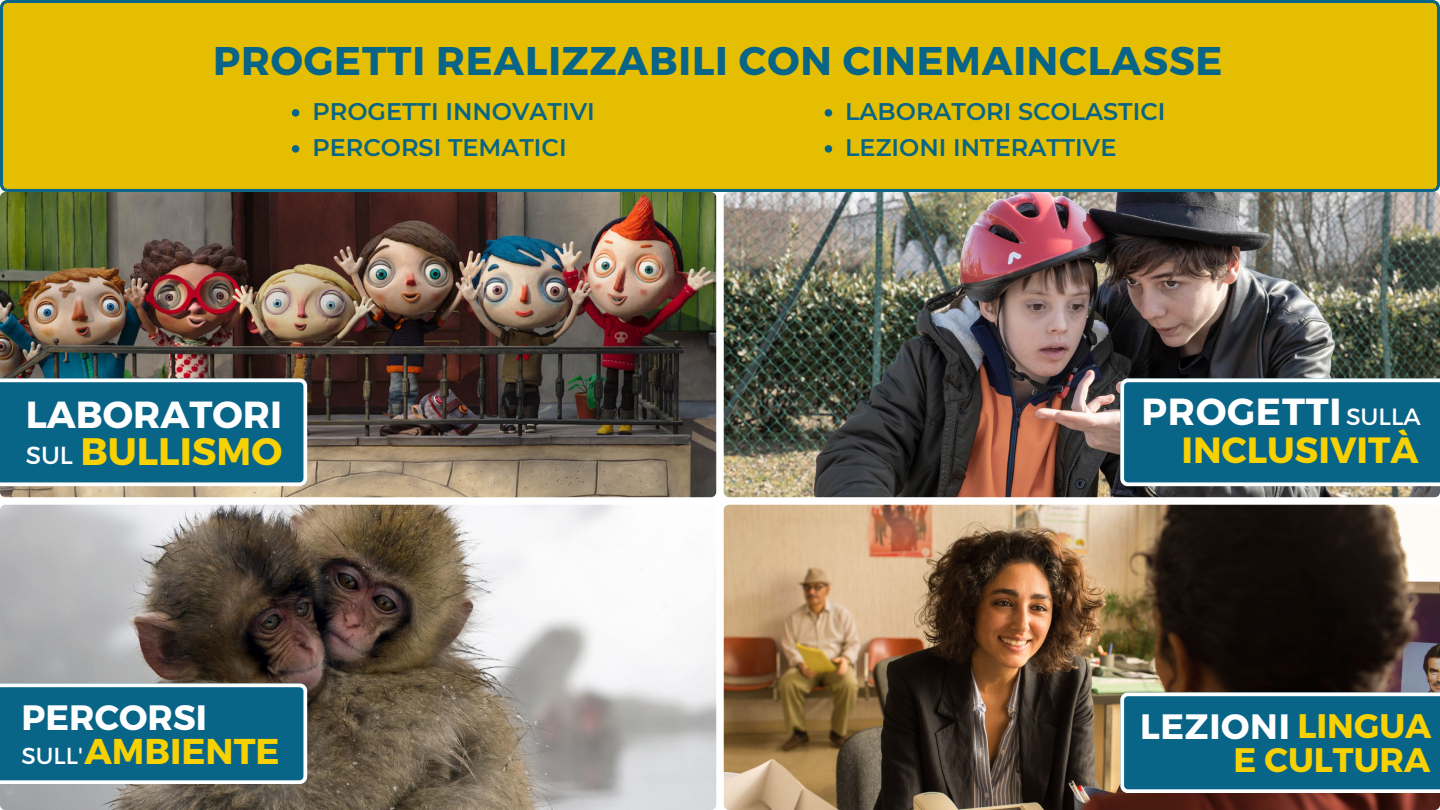
<style>
.page{position:relative;width:1440px;height:810px;background:#fff}
.page>*{position:absolute;margin:0;border:0;box-sizing:border-box;transform-origin:0 0}
.t1{font:700 40px "Montserrat";letter-spacing:.02em;color:#096587}
.t2{font:700 38.3px "Montserrat";color:#f7d101}
.t3{font:700 37.7px "Montserrat";color:#fff}
.t4{font:700 37.7px "Montserrat";letter-spacing:.02em;color:#fff}
.t5{font:700 36.5px "Montserrat";color:#f7d101}
.t6{font:700 35.8px "Montserrat";color:#f7d101}
.t7{font:700 35.2px "Montserrat";letter-spacing:.02em;color:#fff}
.t8{font:700 35.2px "Montserrat";color:#fff}
.t9{font:700 34.1px "Montserrat";color:#f7d101}
.t10{font:24.7px "Montserrat";color:#fff}
.t11{font:600 24px "Montserrat";color:#096587}
.t12{font:23.5px "Montserrat";color:#fff}
.t13{font:23.1px "Montserrat";color:#fff}
.s1{font-size:34.1px;color:#f7d101}
</style>
<div class="page">
<img style="left:0;top:192px;width:716px;height:305px;border-radius:5px">
<img style="left:724px;top:192px;width:716px;height:305px;border-radius:5px">
<img style="left:0;top:505px;width:716px;height:305px;border-radius:5px">
<img style="left:724px;top:505px;width:716px;height:305px;border-radius:5px">
<svg style="left:0;top:378px;width:307px;height:108px;background:#1c7090"></svg>
<svg style="left:1120px;top:378px;width:320px;height:108px;background:#1d7190"></svg>
<div style="left:0;top:0;width:1440px;height:192px;background:#e5be01"></div>
<svg style="left:0;top:683px;width:307px;height:101px;background:#1d7190"></svg>
<svg style="left:1120px;top:692px;width:320px;height:101px;background:#1f7290"></svg>
<svg style="left:292px;top:109px;width:7px;height:8px"></svg>
<svg style="left:292px;top:145px;width:7px;height:8px"></svg>
<svg style="left:825px;top:109px;width:7px;height:8px"></svg>
<svg style="left:825px;top:145px;width:7px;height:8px"></svg>
<h1 class="t1" style="left:213px;top:35px;width:1011px">PROGETTI REALIZZABILI CON CINEMAINCLASSE</h1>
<h1 class="t11" style="left:312px;top:97px;width:284px">PROGETTI INNOVATIVI</h1>
<h2 class="t11" style="left:312px;top:133px;width:256px">PERCORSI TEMATICI</h2>
<h1 class="t3" style="left:26px;top:390px;width:258px">LABORATORI</h1>
<p class="t10" style="left:26px;top:440px;width:49px">SUL</p>
<p class="t2" style="left:80px;top:426px;width:203px">BULLISMO</p>
<h3 class="t8" style="left:22px;top:695px;width:187px">PERCORSI</h3>
<h2 class="t13" style="left:22px;top:741px;width:63px">SULL'</h2>
<h2 class="t6" style="left:84px;top:728px;width:197px">AMBIENTE</h2>
<h2 class="t11" style="left:845px;top:97px;width:322px">LABORATORI SCOLASTICI</h2>
<h2 class="t11" style="left:845px;top:133px;width:273px">LEZIONI INTERATTIVE</h2>
<p class="t4" style="left:1142px;top:387px;width:202px">PROGETTI</p>
<p class="t12" style="left:1346px;top:401px;width:76px">SULLA</p>
<h1 class="t5" style="left:1181px;top:426px;width:239px">INCLUSIVITÀ</h1>
<h3 class="t7" style="left:1140px;top:704px;width:293px">LEZIONI <span class="s1">LINGUA</span></h3>
<h1 class="t9" style="left:1234px;top:737px;width:198px">E CULTURA</h1>
</div>
